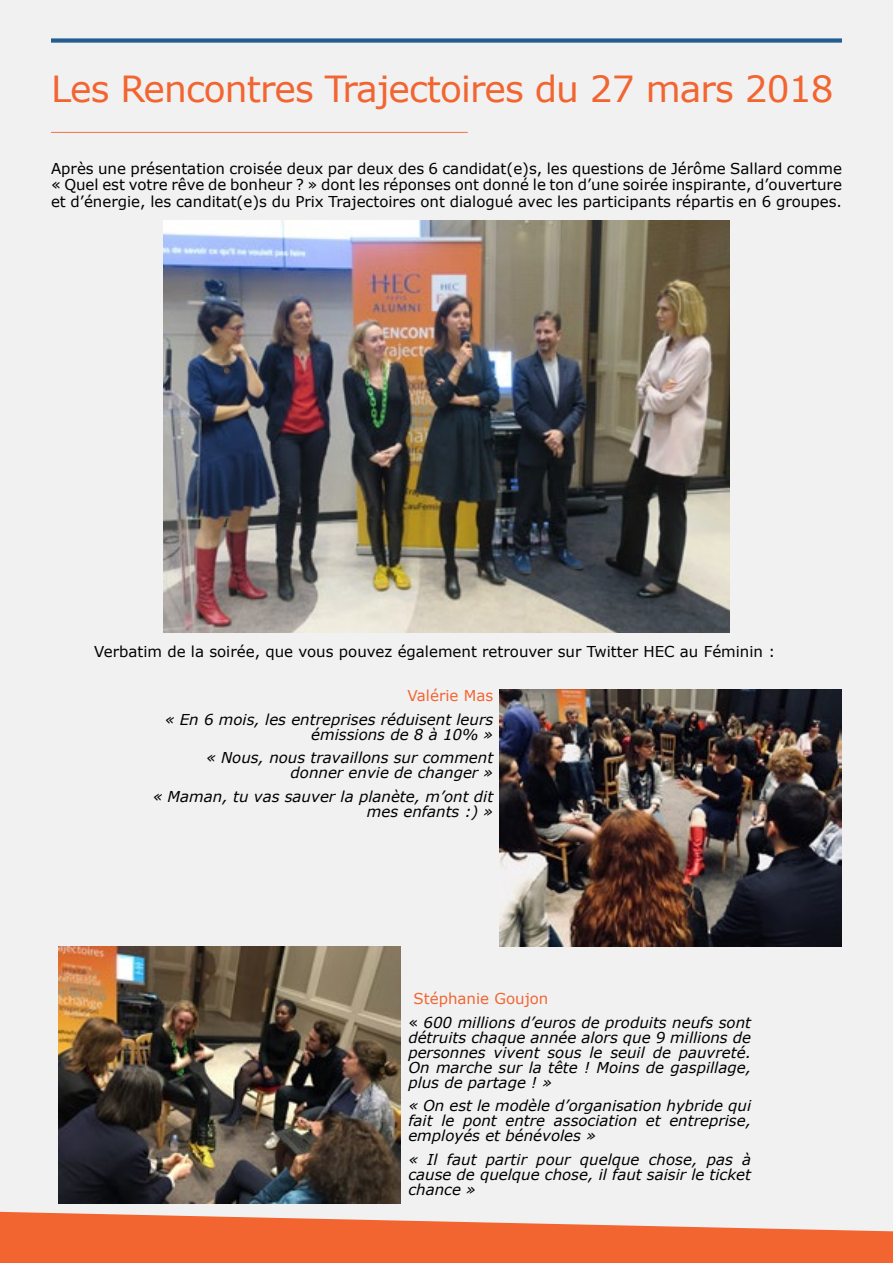
<style>
.page{position:relative;width:893px;height:1263px;background:#f1f1f2}
.page>*{position:absolute;margin:0;border:0;box-sizing:border-box;transform-origin:0 0}
.t1{font:36px "Verdana";letter-spacing:-.025em;color:#f26531}
.t2{font:italic 15px/15px "Verdana";color:#000;text-align:right}
.t3{font:15px/16.5px "Verdana";color:#000;text-align:justify}
.t4{font:15px "Verdana";color:#f26531}
.s1{font-style:normal;color:#f26531}
.s2{font-style:normal}
</style>
<div class="page">
<svg style="left:0;top:1212px;width:893px;height:51px;fill:#f26531"></svg>
<div style="left:51px;top:38px;width:791px;height:5px;background:#235d92"></div>
<hr style="left:51px;top:132px;width:417px;height:1px;background:#f26531">
<img style="left:163px;top:220px;width:567px;height:413px">
<img style="left:58px;top:947px;width:343px;height:257px">
<img style="left:499px;top:690px;width:343px;height:257px">
<h1 class="t1" style="left:51px;top:66px;width:784px">Les Rencontres Trajectoires du 27 mars 2018</h1>
<p class="t3" style="left:51px;top:160px;width:792px">Après une présentation croisée deux par deux des 6 candidat(e)s, les questions de Jérôme Sallard comme « Quel est votre rêve de bonheur ? » dont les réponses ont donné le ton d’une soirée inspirante, d’ouverture et d’énergie, les canditat(e)s du Prix Trajectoires ont dialogué avec les participants répartis en 6 groupes.</p>
<p class="t3" style="left:94px;top:644px;width:682px">Verbatim de la soirée, que vous pouvez également retrouver sur Twitter HEC au Féminin :</p>
<p class="t4" style="left:407px;top:686px;width:87px">Valérie Mas</p>
<p class="t2" style="left:165px;top:712px;width:330px">« En 6 mois, les entreprises réduisent leurs émissions de 8 à 10% »</p>
<p class="t2" style="left:206px;top:750px;width:289px">« Nous, nous travaillons sur comment donner envie de changer »</p>
<p class="t2" style="left:153px;top:789px;width:342px">« Maman, tu vas sauver la planète, m’ont dit mes enfants :) »</p>
<p class="t2" style="left:408px;top:987px;width:344px;line-height:23.5px;text-align:left;text-indent:5px"><span class="s1">Stéphanie Goujon<br></span><span class="s2">«</span> 600 millions d’euros de produits neufs sont</p>
<p class="t2" style="left:408px;top:1030px;width:344px;text-align:justify">détruits chaque année alors que 9 millions de personnes vivent sous le seuil de pauvreté.<br>On marche sur la tête ! Moins de gaspillage, plus de partage ! »</p>
<p class="t2" style="left:408px;top:1098px;width:344px;text-align:justify">« On est le modèle d’organisation hybride qui fait le pont entre association et entreprise, employés et bénévoles »</p>
<p class="t2" style="left:408px;top:1152px;width:344px;text-align:justify">« Il faut partir pour quelque chose, pas à cause de quelque chose, il faut saisir le ticket chance »</p>
</div>
